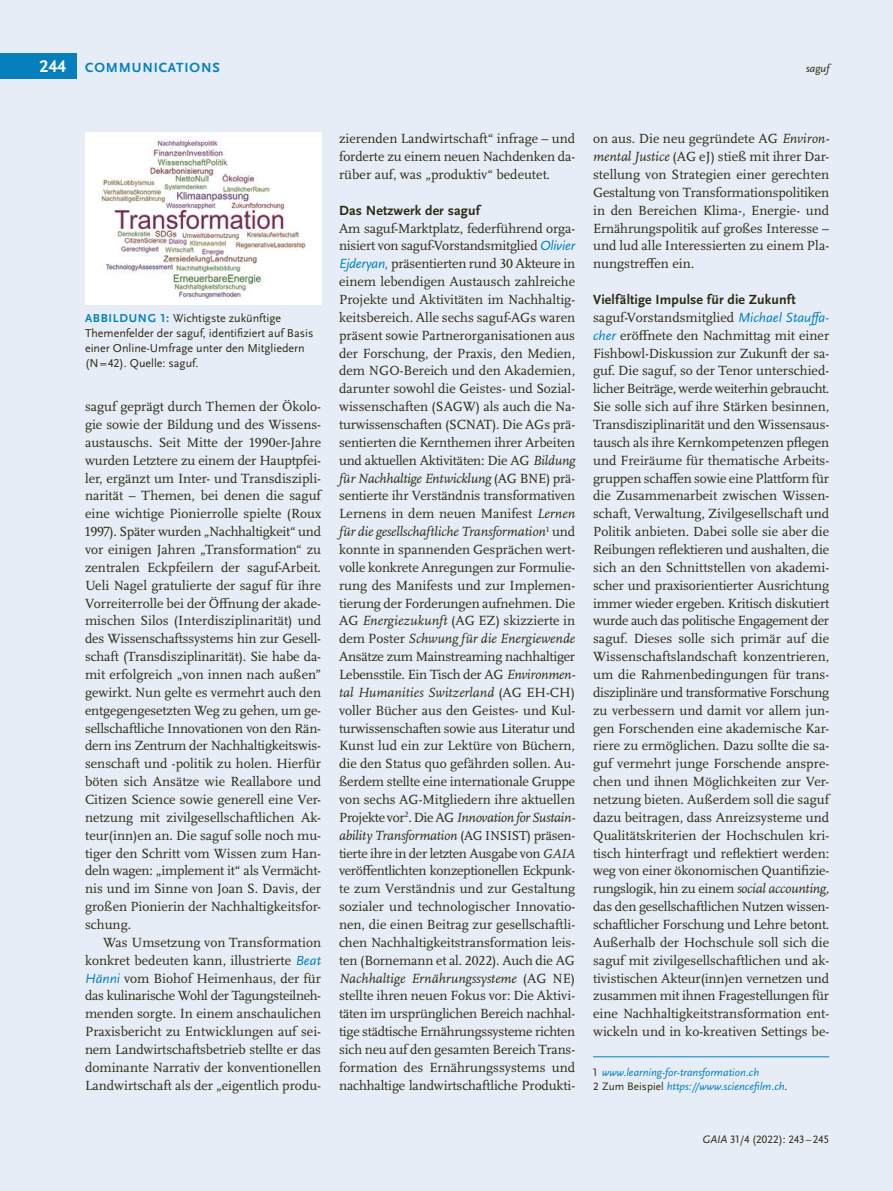
<style>
.page{position:relative;width:893px;height:1191px;background:#e6edf7}
.page>*{position:absolute;margin:0;border:0;box-sizing:border-box;transform-origin:0 0}
.t1{font:700 17.85px "Scala Sans Pro";color:#fff}
.Fließtext_oE{font:13.8px/17.9px "Scala Pro";color:#2f2912;text-align:justify}
.Ü3_9_25_11_9{font:700 13.8px "Scala Sans Pro";letter-spacing:.01em;color:#2f2912}
.InfoÜ{font:700 13.8px "Scala Sans Pro";letter-spacing:.06em;color:#0680bd}
.Bildlegende{font:12px/15px "Scala Sans Pro";color:#2f2912}
.Fußnote{font:italic 11.25px "Scala Sans Pro";color:#0680bd}
.t2{font:11.25px "Scala Sans Pro";color:#2f2912}
.t3{font:italic 11.25px "Scala Sans Pro";color:#2f2912}
.s1{font-weight:700;color:#0680bd}
.s2{font-family:"Scala Sans Pro";font-style:italic;color:#0680bd}
.s3{font-style:italic}
.s4{font-size:13.5px}
.s5{font-style:italic;font-size:13.5px}
.s6{font-style:normal;color:#2f2912}
</style>
<div class="page">
<div style="left:0;top:53px;width:77px;height:25px;background:#0680bd"></div>
<img style="left:85px;top:132px;width:236px;height:172px">
<hr style="left:593px;top:1056px;width:236px;height:1px;background:#0680bd">
<p class="t1" style="left:40px;top:56px;width:28px">244</p>
<p class="t3" style="left:806px;top:62px;width:25px">saguf</p>
<h5 class="InfoÜ" style="left:85px;top:59px;width:136px">COMMUNICATIONS</h5>
<p class="Bildlegende" style="left:85px;top:310px;width:230px"><span class="s1">ABBILDUNG 1:</span> Wichtigste zukünftige Themenfelder der saguf, identifiziert auf Basis einer Online-Umfrage unter den Mitgliedern (N=42). Quelle: saguf.</p>
<p class="Fließtext_oE" style="left:85px;top:398px;width:238px">saguf geprägt durch Themen der Ökolo&shy;gie sowie der Bildung und des Wissens&shy;austauschs. Seit Mitte der 1990er-Jahre wurden Letztere zu einem der Hauptpfei&shy;ler, ergänzt um Inter- und Transdiszipli&shy;narität – Themen, bei denen die saguf eine wichtige Pionierrolle spielte (Roux 1997). Später wurden „Nachhaltigkeit“ und vor einigen Jahren „Transformation“ zu zentralen Eckpfeilern der saguf-Arbeit.<br>Ueli Nagel gratulierte der saguf für ihre Vorreiterrolle bei der Öffnung der akade&shy;mischen Silos (Interdisziplinarität) und des Wissenschaftssystems hin zur Gesell&shy;schaft (Transdisziplinarität). Sie habe da&shy;mit erfolgreich „von innen nach außen” gewirkt. Nun gelte es vermehrt auch den entgegengesetzten Weg zu gehen, um ge&shy;sellschaftliche Innovationen von den Rän&shy;dern ins Zentrum der Nachhaltigkeitswis&shy;senschaft und -politik zu holen. Hierfür böten sich Ansätze wie Reallabore und Citizen Science sowie generell eine Ver&shy;netzung mit zivilgesellschaftlichen Ak&shy;teur(inn)en an. Die saguf solle noch mu-</p>
<p class="Fließtext_oE" style="left:85px;top:844px;width:238px">tiger den Schritt vom Wissen zum Han&shy;deln wagen: „implement it“ als Vermächt&shy;nis und im Sinne von Joan S. Davis, der großen Pionierin der Nachhaltigkeitsfor&shy;schung.</p>
<p class="Fließtext_oE" style="left:85px;top:933px;width:238px;text-indent:18px">Was Umsetzung von Transformation konkret bedeuten kann, illustrierte <span class="s2">Beat Hänni</span> vom Biohof Heimenhaus, der für das kulinarische Wohl der Tagungsteilneh&shy;menden sorgte. In einem anschaulichen Praxisbericht zu Entwicklungen auf sei&shy;nem Landwirtschaftsbetrieb stellte er das dominante Narrativ der konventionellen Landwirtschaft als der „eigentlich produ-</p>
<p class="Fließtext_oE" style="left:339px;top:130px;width:238px">zierenden Landwirtschaft“ infrage – und forderte zu einem neuen Nachdenken da&shy;rüber auf, was „produktiv“ bedeutet.</p>
<h3 class="Ü3_9_25_11_9" style="left:339px;top:202px;width:142px">Das Netzwerk der saguf</h3>
<p class="Fließtext_oE" style="left:339px;top:219px;width:238px">Am saguf-Marktplatz, federführend orga&shy;nisiert von saguf-Vorstandsmitglied <span class="s2">Olivier Ejderyan,</span> präsentierten rund 30 Akteure in einem lebendigen Austausch zahlreiche Projekte und Aktivitäten im Nachhaltig&shy;keitsbereich. Alle sechs saguf-AGs waren präsent sowie Partnerorganisationen aus der Forschung, der Praxis, den Medien, dem NGO-Bereich und den Akademien, darunter sowohl die Geistes- und Sozial&shy;wissenschaften (SAGW) als auch die Na&shy;turwissenschaften (SCNAT). Die AGs prä&shy;sentierten die Kernthemen ihrer Arbeiten und aktuellen Aktivitäten: Die AG <span class="s3">Bildung für Nachhaltige Entwicklung</span> (AG BNE) prä&shy;sentierte ihr Verständnis transformativen Lernens in dem neuen Manifest <span class="s3">Lernen für die gesellschaftliche Transformation</span><sup>1</sup> und konnte in spannenden Gesprächen wert&shy;volle konkrete Anregungen zur Formulie&shy;rung des Manifests und zur Implemen&shy;tierung der Forderungen aufnehmen. Die AG <span class="s3">Energiezukunft</span> (AG EZ) skizzierte in dem Poster <span class="s3">Schwung für die Energiewende </span>Ansätze zum Mainstreaming nachhaltiger Lebensstile. Ein Tisch der AG <span class="s3">Environmen&shy;tal Humanities Switzerland</span> (AG EH-CH) voller Bücher aus den Geistes- und Kul&shy;turwissenschaften sowie aus Literatur und Kunst lud ein zur Lektüre von Büchern, die den Status quo gefährden sollen. Au&shy;ßerdem stellte eine internationale Gruppe von sechs AG-Mitgliedern ihre aktuellen Projekte vor<sup>2</sup>. Die AG <span class="s3">Innovation for Sustain&shy;ability Transformation</span> (<span class="s4">AG INSIST</span>) präsen&shy;tierte ihre in der letzten Ausgabe von <span class="s5">GAIA </span>veröffentlichten konzeptionellen Eckpunk&shy;te zum Verständnis und zur Gestaltung sozialer und technologischer Innovatio&shy;nen, die einen Beitrag zur gesellschaftli&shy;chen Nachhaltigkeitstransformation leis&shy;ten (Bornemann et al. 2022). Auch die AG <span class="s3">Nachhaltige Ernährungssysteme</span> (AG NE) stellte ihren neuen Fokus vor: Die Aktivi&shy;täten im ursprünglichen Bereich nachhal&shy;tige städtische Ernährungssysteme richten sich neu auf den gesamten Bereich Trans&shy;formation des Ernährungssystems und nachhaltige landwirtschaftliche Produkti--</p>
<p class="Fließtext_oE" style="left:593px;top:130px;width:238px">on aus. Die neu gegründete AG <span class="s3">Environ&shy;mental Justice</span> (AG eJ) stieß mit ihrer Dar-</p>
<p class="Fließtext_oE" style="left:593px;top:166px;width:238px">stellung von Strategien einer gerechten Gestaltung von Transformationspolitiken in den Bereichen Klima-, Energie- und Ernährungspolitik auf großes Interesse – und lud alle Interessierten zu einem Pla&shy;nungstreffen ein.</p>
<h3 class="Ü3_9_25_11_9" style="left:593px;top:291px;width:204px">Vielfältige Impulse für die Zukunft</h3>
<p class="Fließtext_oE" style="left:593px;top:308px;width:238px">saguf-Vorstandsmitglied <span class="s2">Michael Stauffa&shy;cher</span> eröffnete den Nachmittag mit einer Fishbowl-Diskussion zur Zukunft der sa&shy;guf. Die saguf, so der Tenor unterschied&shy;licher Beiträge, werde weiterhin gebraucht.<br>Sie solle sich auf ihre Stärken besinnen, Transdisziplinarität und den Wissensaus&shy;tausch als ihre Kernkompetenzen pflegen und Freiräume für thematische Arbeits&shy;gruppen schaffen sowie eine Plattform für die Zusammenarbeit zwischen Wissen&shy;schaft, Verwaltung, Zivilgesellschaft und Politik anbieten. Dabei solle sie aber die Reibungen reflektieren und aushalten, die sich an den Schnittstellen von akademi&shy;scher und praxisorientierter Ausrichtung immer wieder ergeben. Kritisch diskutiert wurde auch das politische Engagement der saguf. Dieses solle sich primär auf die Wissenschaftslandschaft konzentrieren, um die Rahmenbedingungen für trans&shy;disziplinäre und transformative Forschung zu verbessern und damit vor allem jun&shy;gen Forschenden eine akademische Kar&shy;riere zu ermöglichen. Dazu sollte die sa-</p>
<p class="Fließtext_oE" style="left:593px;top:755px;width:238px">guf vermehrt junge Forschende anspre&shy;chen und ihnen Möglichkeiten zur Ver&shy;netzung bieten. Außerdem soll die saguf dazu beitragen, dass Anreizsysteme und Qualitätskriterien der Hochschulen kri&shy;tisch hinterfragt und reflektiert werden: weg von einer ökonomischen Quantifizie&shy;rungslogik, hin zu einem <span class="s3">social accounting, </span>das den gesellschaftlichen Nutzen wissen&shy;schaftlicher Forschung und Lehre betont.<br>Außerhalb der Hochschule soll sich die saguf mit zivilgesellschaftlichen und ak&shy;tivistischen Akteur(inn)en vernetzen und zusammen mit ihnen Fragestellungen für eine Nachhaltigkeitstransformation ent&shy;wickeln und in ko-kreativen Settings be-</p>
<p class="Fußnote" style="left:593px;top:1065px;width:167px"><span class="s6">1</span> www.learning-for-transformation.ch</p>
<p class="Fußnote" style="left:593px;top:1079px;width:196px"><span class="s6">2 Zum Beispiel</span> https://www.sciencefilm.ch<span class="s6">.</span></p>
<p class="t2" style="left:703px;top:1133px;width:128px"><span class="s3">GAIA</span> 31/4 (2022): 243 – 245</p>
</div>
